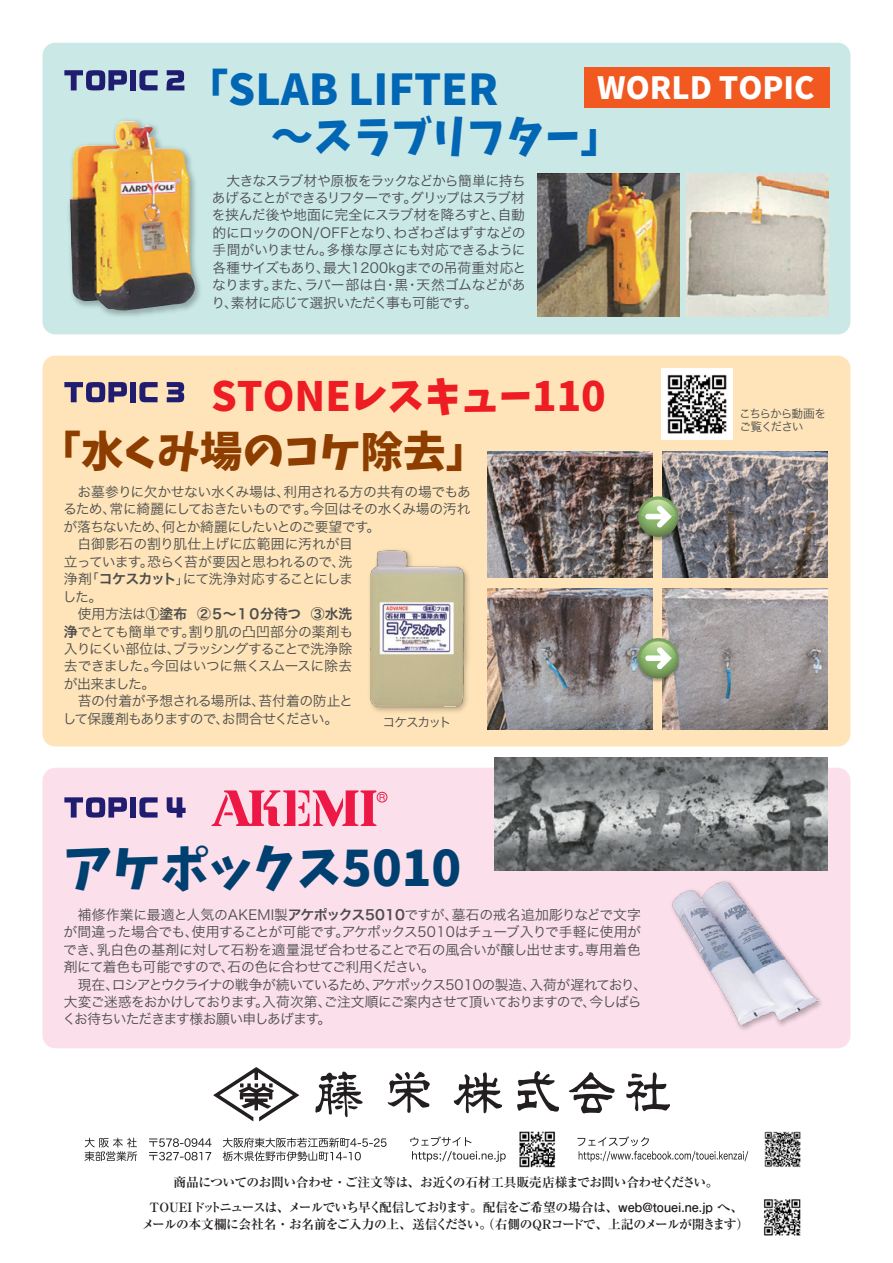
<style>
.page{position:relative;width:893px;height:1263px;background:#fff}
.page>*{position:absolute;margin:0;border:0;box-sizing:border-box;transform-origin:0 0}
.t1{font:48.9px "Keifont";color:#004071}
.t2{font:42.45px "Keifont";color:#0166b3}
.t3{font:42.45px "Keifont";color:#8d3d00}
.t4{font:40.35px "Keifont";color:#ee1d23}
.t5{font:30.6px "Keifont";color:#fff}
.t6{font:13.8px/17.4px "Hira Kaku Std W3";letter-spacing:-.04em;color:#4b4c4d}
.t7{font:13.8px "Hira Kaku Std W6";color:#4b4c4d}
.t8{font:700 12.75px/24.5px "Ryumin Pro";letter-spacing:-.05em;color:#231f20;text-align:center}
.t9{font:12.75px "Hira Kaku Std W3";letter-spacing:-.1em;color:#4b4c4d}
.t10{font:11.7px/12.8px "Hira Kaku Std W3";letter-spacing:-.095em;color:#4b4c4d}
.s1{font-family:"Hira Kaku Std W6"}
.s2{font-family:"Hira Kaku Std W3"}
.s3{font-family:"Futo Go B101 Pro"}
</style>
<div class="page">
<img style="left:519px;top:1131px;width:36px;height:37px">
<img style="left:764px;top:1131px;width:37px;height:36px">
<img style="left:764px;top:1199px;width:37px;height:37px">
<svg style="left:410px;top:1136px;width:96px;height:26px"></svg>
<svg style="left:577px;top:1136px;width:171px;height:26px"></svg>
<svg style="left:85px;top:1138px;width:52px;height:23px"></svg>
<svg style="left:149px;top:1138px;width:63px;height:22px"></svg>
<svg style="left:223px;top:1137px;width:163px;height:24px"></svg>
<svg style="left:388px;top:1071px;width:42px;height:42px"></svg>
<svg style="left:517px;top:1071px;width:42px;height:41px"></svg>
<svg style="left:454px;top:1072px;width:48px;height:41px"></svg>
<svg style="left:569px;top:1072px;width:101px;height:41px"></svg>
<svg style="left:315px;top:1071px;width:48px;height:46px"></svg>
<svg style="left:213px;top:1067px;width:86px;height:54px"></svg>
<div style="left:43px;top:43px;width:807px;height:291px;background:#c9e8e6;border-radius:13px"></div>
<svg style="left:64px;top:70px;width:63px;height:20px"></svg>
<div style="left:130px;top:70px;width:6px;height:20px;background:#201c70"></div>
<svg style="left:139px;top:70px;width:19px;height:20px"></svg>
<svg style="left:166px;top:70px;width:18px;height:20px"></svg>
<div style="left:584px;top:67px;width:245px;height:41px;background:#f15921"></div>
<div style="left:43px;top:356px;width:807px;height:390px;background:#fee4b8;border-radius:13px"></div>
<svg style="left:64px;top:382px;width:63px;height:20px"></svg>
<div style="left:130px;top:382px;width:6px;height:20px;background:#201c70"></div>
<svg style="left:139px;top:382px;width:19px;height:20px"></svg>
<svg style="left:167px;top:382px;width:17px;height:20px"></svg>
<img style="left:69px;top:120px;width:131px;height:196px">
<img style="left:70px;top:121px;width:125px;height:190px">
<img style="left:538px;top:173px;width:142px;height:143px">
<img style="left:687px;top:173px;width:142px;height:143px">
<div style="left:43px;top:768px;width:807px;height:280px;background:#fbdfeb;border-radius:13px"></div>
<svg style="left:64px;top:797px;width:63px;height:20px"></svg>
<div style="left:130px;top:797px;width:6px;height:20px;background:#201c70"></div>
<svg style="left:139px;top:797px;width:19px;height:20px"></svg>
<svg style="left:167px;top:797px;width:19px;height:20px"></svg>
<div style="left:377px;top:792px;width:10px;height:10px;border:1px solid #ed1845;border-radius:50%"></div>
<svg style="left:211px;top:790px;width:174px;height:36px"></svg>
<img style="left:494px;top:758px;width:334px;height:112px">
<img style="left:673px;top:881px;width:145px;height:145px">
<img style="left:368px;top:548px;width:100px;height:162px">
<img style="left:663px;top:451px;width:165px;height:126px">
<img style="left:487px;top:451px;width:165px;height:126px">
<img style="left:663px;top:589px;width:165px;height:141px">
<img style="left:487px;top:589px;width:165px;height:141px">
<img style="left:635px;top:637px;width:47px;height:47px">
<svg style="left:638px;top:638px;width:40px;height:40px"></svg>
<svg style="left:641px;top:641px;width:34px;height:28px"></svg>
<img style="left:635px;top:495px;width:47px;height:47px">
<svg style="left:638px;top:496px;width:40px;height:41px"></svg>
<svg style="left:641px;top:500px;width:34px;height:27px"></svg>
<img style="left:661px;top:368px;width:71px;height:71px">
<h2 class="t2" style="left:186px;top:56px;width:314px">「SLAB LIFTER</h2>
<h3 class="t5" style="left:597px;top:64px;width:219px">WORLD TOPIC</h3>
<h2 class="t2" style="left:186px;top:103px;width:439px">　　～スラブリフター」</h2>
<p class="t6" style="left:211px;top:171px;width:316px;text-align:justify;text-indent:15px">大きなスラブ材や原板をラックなどから簡単に持ちあげることができるリフターです。グリップはスラブ材を挟んだ後や地面に完全にスラブ材を降ろすと、自動的にロックのON/OFFとなり、わざわざはずすなどの手間がいりません。多様な厚さにも対応できるように各種サイズもあり、最大1200kgまでの吊荷重対応となります。また、ラバー部は白・黒・天然ゴムなどがあり、素材に応じて選択いただく事も可能です。</p>
<h3 class="t4" style="left:211px;top:364px;width:396px">STONEレスキュー110</h3>
<h2 class="t3" style="left:39px;top:417px;width:451px">「水くみ場のコケ除去」</h2>
<p class="t6" style="left:63px;top:483px;width:410px;text-indent:15px">お墓参りに欠かせない水くみ場は、利用される方の共有の場でもあるため、常に綺麗にしておきたいものです。今回はその水くみ場の汚れが落ちないため、何とか綺麗にしたいとのご要望です。<br>　白御影石の割り肌仕上げに広範囲に汚れが目<br>立っています。恐らく苔が要因と思われるので、洗<br>浄剤「<span class="s1">コケスカット</span>」にて洗浄対応することにしま<br>した。</p>
<p class="t7" style="left:64px;top:603px;width:290px"><span class="s2">　使用方法は</span>①塗布 ②５～１０分待つ ③水洗</p>
<p class="t6" style="left:63px;top:622px;width:292px"><span class="s1">浄</span>でとても簡単です。割り肌の凸凹部分の薬剤も入りにくい部位は、ブラッシングすることで洗浄除去できました。今回はいつに無くスムースに除去が出来ました。<br>　苔の付着が予想される場所は、苔付着の防止として保護剤もありますので、お問合せください。</p>
<p class="t9" style="left:383px;top:713px;width:70px">コケスカット</p>
<h1 class="t1" style="left:64px;top:829px;width:399px">アケポックス5010</h1>
<p class="t6" style="left:63px;top:906px;width:586px">　補修作業に最適と人気のAKEMI製<span class="s1">アケポックス5010</span>ですが、墓石の戒名追加彫りなどで文字が間違った場合でも、使用することが可能です。アケポックス5010はチューブ入りで手軽に使用ができ、乳白色の基剤に対して石粉を適量混ぜ合わせることで石の風合いが醸し出せます。専用着色剤にて着色も可能ですので、石の色に合わせてご利用ください。<br>　現在、ロシアとウクライナの戦争が続いているため、アケポックス5010の製造、入荷が遅れており、大変ご迷惑をおかけしております。入荷次第、ご注文順にご案内させて頂いておりますので、今しばらくお待ちいただきます様お願い申しあげます。</p>
<p class="t10" style="left:739px;top:407px;width:88px">こちらから動画をご覧ください</p>
<p class="t8" style="left:149px;top:1169px;width:595px">商品についてのお問い合わせ・ご注文等は、お近くの石材工具販売店様までお問い合わせください。<br>TOUEIドットニュースは、メールでいち早く配信しております。配信をご希望の場合は、<span class="s3">web@touei.ne.jp</span> へ、</p>
<p class="t8" style="left:142px;top:1211px;width:609px">メールの本文欄に会社名・お名前をご入力の上、送信ください。（右側のＱＲコードで、上記のメールが開きます）</p>
</div>
